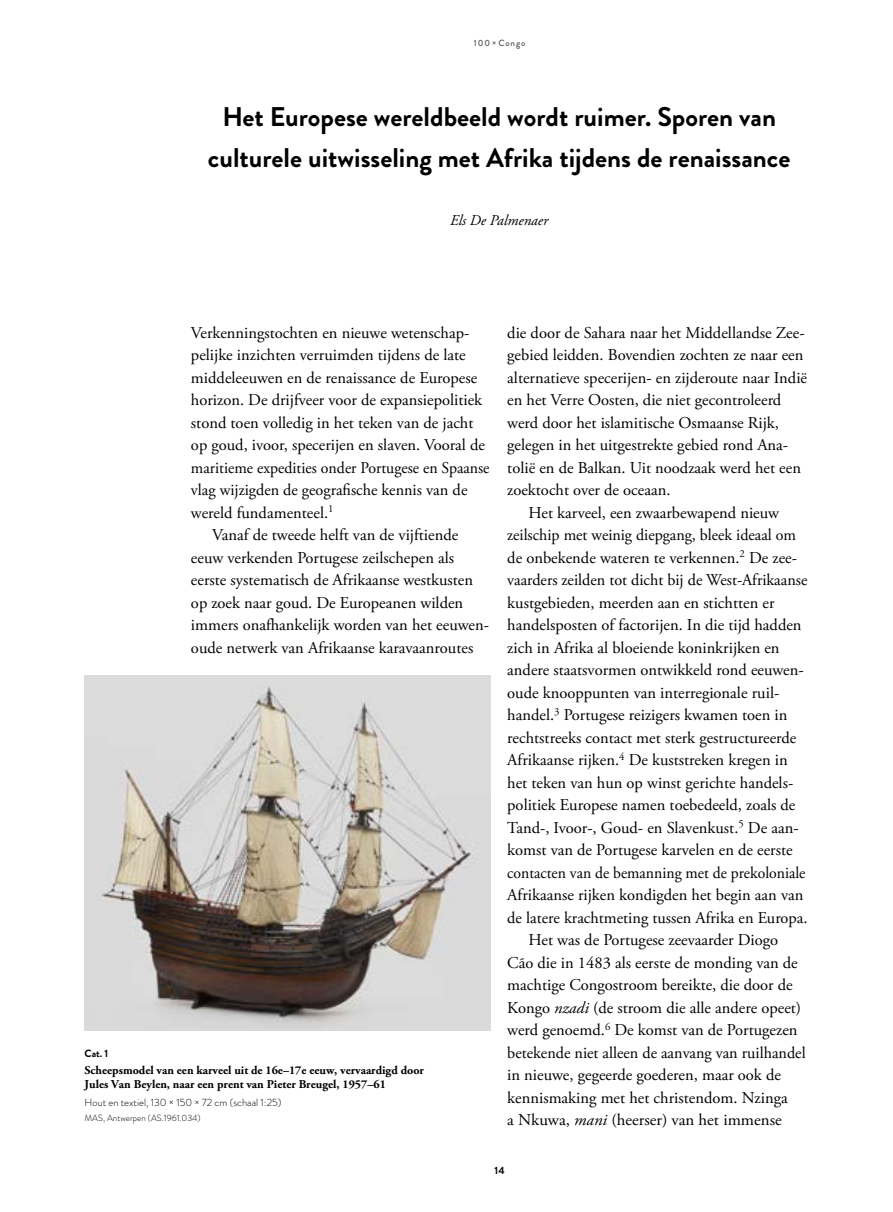
<style>
.page{position:relative;width:893px;height:1212px;background:#fff}
.page>*{position:absolute;margin:0;border:0;box-sizing:border-box;transform-origin:0 0}
.t1{font:700 27px/40.5px "Brandon Grotesque";color:#000;text-align:center}
.t2{font:16.5px "Adobe Garamond Pro";color:#000}
.t3{font:16.5px "Adobe Garamond Pro";color:#000;scale:.96 1}
.t4{font:16.5px "Adobe Garamond Pro";color:#000;scale:.95 1}
.t5{font:italic 15px "Adobe Garamond Pro";color:#000}
.t6{font:700 12px/13.5px "Adobe Garamond Pro";color:#000}
.t7{font:300 10.5px "Brandon Grotesque";color:#000}
.t8{font:700 10.5px "Brandon Grotesque";color:#000}
.t9{font:300 9px "Brandon Grotesque";color:#000}
.t10{font:500 9px "Brandon Grotesque";letter-spacing:.1em;color:#575756}
.s1{font-style:italic}
</style>
<div class="page">
<img style="left:85px;top:675px;width:406px;height:356px">
<p class="t10" style="left:474px;top:36px;width:53px">100 × Congo</p>
<h1 class="t1" style="left:208px;top:97px;width:584px">Het Europese wereldbeeld wordt ruimer. Sporen van culturele uitwisseling met Afrika tijdens de renaissance</h1>
<p class="t5" style="left:450px;top:211px;width:99px">Els De Palmenaer</p>
<p class="t2" style="left:191px;top:322px;width:280px">Verkenningstochten en nieuwe wetenschap-</p>
<p class="t2" style="left:191px;top:345px;width:276px">pelijke inzichten verruimden tijdens de late</p>
<p class="t2" style="left:191px;top:367px;width:288px">middeleeuwen en de renaissance de Europese</p>
<p class="t2" style="left:191px;top:390px;width:293px">horizon. De drijfveer voor de expansiepolitiek</p>
<p class="t2" style="left:191px;top:412px;width:284px">stond toen volledig in het teken van de jacht</p>
<p class="t2" style="left:191px;top:435px;width:296px">op goud, ivoor, specerijen en slaven. Vooral de</p>
<p class="t3" style="left:191px;top:457px;width:312px">maritieme expedities onder Portugese en Spaanse</p>
<p class="t2" style="left:191px;top:480px;width:278px">vlag wijzigden de geografische kennis van de</p>
<p class="t2" style="left:191px;top:502px;width:144px">wereld fundamenteel.<sup>1</sup></p>
<p class="t2" style="left:212px;top:525px;width:248px">Vanaf de tweede helft van de vijftiende</p>
<p class="t2" style="left:191px;top:547px;width:265px">eeuw verkenden Portugese zeilschepen als</p>
<p class="t2" style="left:191px;top:570px;width:284px">eerste systematisch de Afrikaanse westkusten</p>
<p class="t2" style="left:191px;top:592px;width:274px">op zoek naar goud. De Europeanen wilden</p>
<p class="t2" style="left:191px;top:615px;width:300px">immers onafhankelijk worden van het eeuwen-</p>
<p class="t2" style="left:191px;top:637px;width:284px">oude netwerk van Afrikaanse karavaanroutes</p>
<p class="t8" style="left:85px;top:1045px;width:25px">Cat. 1</p>
<p class="t6" style="left:85px;top:1064px;width:341px">Scheepsmodel van een karveel uit de 16e–17e eeuw, vervaardigd door<br>Jules Van Beylen, naar een prent van Pieter Breugel, 1957–61</p>
<p class="t7" style="left:85px;top:1095px;width:198px">Hout en textiel, 130 × 150 × 72 cm (schaal 1:25)</p>
<p class="t9" style="left:85px;top:1112px;width:118px">MAS, Antwerpen (AS.1961.034)</p>
<p class="t2" style="left:507px;top:322px;width:299px">die door de Sahara naar het Middellandse Zee-</p>
<p class="t2" style="left:507px;top:345px;width:298px">gebied leidden. Bovendien zochten ze naar een</p>
<p class="t2" style="left:507px;top:367px;width:301px">alternatieve specerijen- en zijderoute naar Indië</p>
<p class="t2" style="left:507px;top:390px;width:276px">en het Verre Oosten, die niet gecontroleerd</p>
<p class="t2" style="left:507px;top:412px;width:273px">werd door het islamitische Osmaanse Rijk,</p>
<p class="t2" style="left:507px;top:435px;width:282px">gelegen in het uitgestrekte gebied rond Ana-</p>
<p class="t2" style="left:507px;top:457px;width:295px">tolië en de Balkan. Uit noodzaak werd het een</p>
<p class="t2" style="left:507px;top:480px;width:165px">zoektocht over de oceaan.</p>
<p class="t2" style="left:529px;top:502px;width:252px">Het karveel, een zwaarbewapend nieuw</p>
<p class="t2" style="left:507px;top:525px;width:290px">zeilschip met weinig diepgang, bleek ideaal om</p>
<p class="t2" style="left:507px;top:547px;width:291px">de onbekende wateren te verkennen.<sup>2</sup> De zee-</p>
<p class="t2" style="left:507px;top:570px;width:302px">vaarders zeilden tot dicht bij de West-Afrikaanse</p>
<p class="t2" style="left:507px;top:592px;width:269px">kustgebieden, meerden aan en stichtten er</p>
<p class="t2" style="left:507px;top:615px;width:296px">handelsposten of factorijen. In die tijd hadden</p>
<p class="t2" style="left:507px;top:637px;width:274px">zich in Afrika al bloeiende koninkrijken en</p>
<p class="t2" style="left:507px;top:660px;width:298px">andere staatsvormen ontwikkeld rond eeuwen-</p>
<p class="t2" style="left:507px;top:682px;width:274px">oude knooppunten van interregionale ruil-</p>
<p class="t2" style="left:507px;top:705px;width:282px">handel.<sup>3</sup> Portugese reizigers kwamen toen in</p>
<p class="t2" style="left:507px;top:727px;width:291px">rechtstreeks contact met sterk gestructureerde</p>
<p class="t2" style="left:507px;top:750px;width:282px">Afrikaanse rijken.<sup>4</sup> De kuststreken kregen in</p>
<p class="t2" style="left:507px;top:772px;width:288px">het teken van hun op winst gerichte handels-</p>
<p class="t2" style="left:507px;top:795px;width:290px">politiek Europese namen toebedeeld, zoals de</p>
<p class="t2" style="left:507px;top:817px;width:293px">Tand-, Ivoor-, Goud- en Slavenkust.<sup>5</sup> De aan-</p>
<p class="t2" style="left:507px;top:840px;width:287px">komst van de Portugese karvelen en de eerste</p>
<p class="t4" style="left:507px;top:862px;width:315px">contacten van de bemanning met de prekoloniale</p>
<p class="t2" style="left:507px;top:885px;width:298px">Afrikaanse rijken kondigden het begin aan van</p>
<p class="t2" style="left:507px;top:907px;width:302px">de latere krachtmeting tussen Afrika en Europa.</p>
<p class="t2" style="left:529px;top:930px;width:251px">Het was de Portugese zeevaarder Diogo</p>
<p class="t2" style="left:507px;top:952px;width:292px">Cão die in 1483 als eerste de monding van de</p>
<p class="t2" style="left:507px;top:975px;width:287px">machtige Congostroom bereikte, die door de</p>
<p class="t2" style="left:507px;top:997px;width:295px">Kongo <span class="s1">nzadi</span> (de stroom die alle andere opeet)</p>
<p class="t2" style="left:507px;top:1020px;width:292px">werd genoemd.<sup>6</sup> De komst van de Portugezen</p>
<p class="t2" style="left:507px;top:1042px;width:300px">betekende niet alleen de aanvang van ruilhandel</p>
<p class="t2" style="left:507px;top:1065px;width:275px">in nieuwe, gegeerde goederen, maar ook de</p>
<p class="t2" style="left:507px;top:1087px;width:282px">kennismaking met het christendom. Nzinga</p>
<p class="t2" style="left:507px;top:1110px;width:276px">a Nkuwa, <span class="s1">mani</span> (heerser) van het immense</p>
<p class="t8" style="left:495px;top:1163px;width:12px">14</p>
</div>
